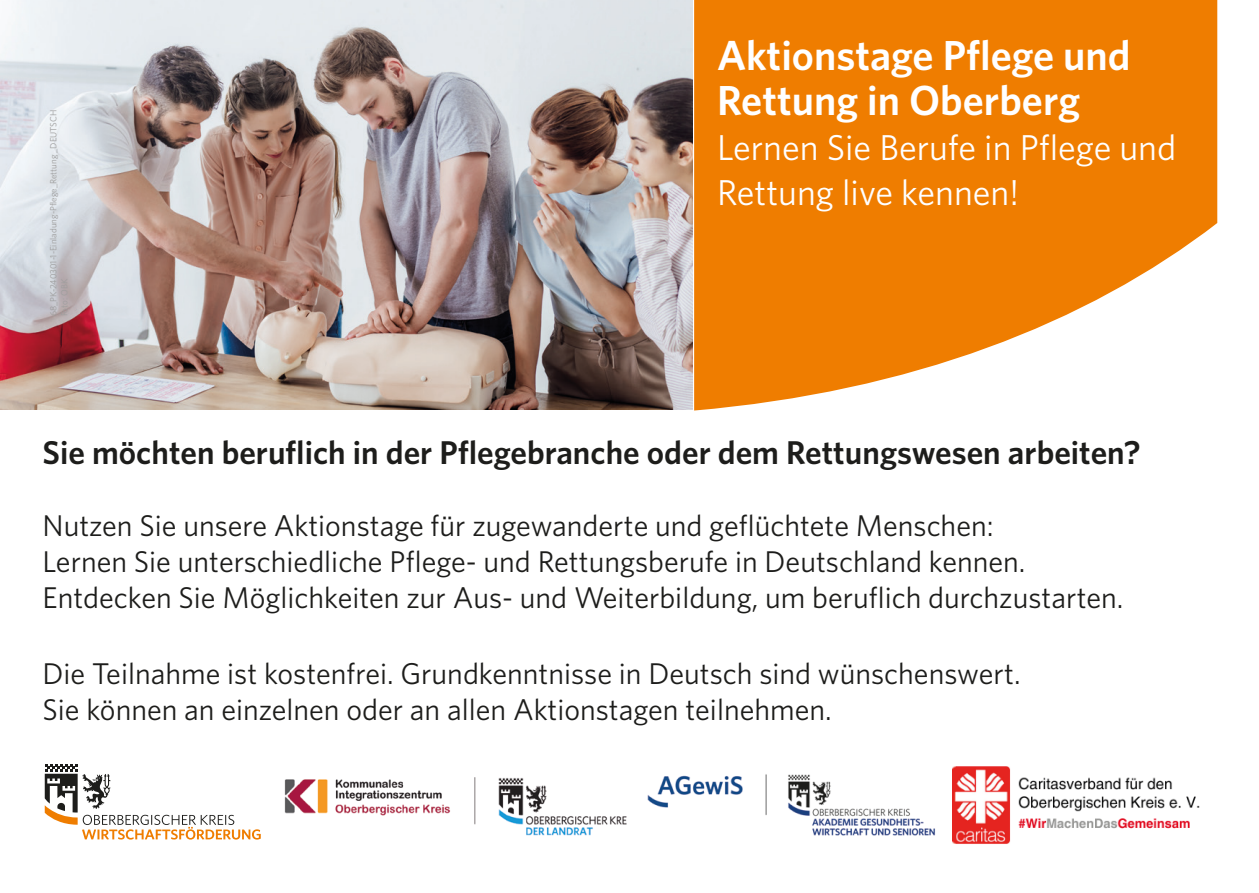
<style>
.page{position:relative;width:1259px;height:893px;background:#fff}
.page>*{position:absolute;margin:0;border:0;box-sizing:border-box;transform-origin:0 0}
.t1{font:600 42px/45px "Whitney";color:#fff}
.t2{font:36px/45px "Whitney";color:#fff}
.t3{font:600 33px "Whitney";color:#1d1d1b}
.t4{font:30px/36px "Whitney";color:#1d1d1b}
.t5{font:9px "Whitney";color:#9d9d9d}
</style>
<div class="page">
<svg style="left:694px;top:0;width:523px;height:411px;fill:#ef7d00"></svg>
<img style="left:284px;top:777px;width:343px;height:59px">
<svg style="left:45px;top:764px;width:216px;height:76px"></svg>
<img style="left:0;top:0;width:692px;height:409px">
<img style="left:647px;top:774px;width:288px;height:62px">
<img style="left:952px;top:766px;width:248px;height:78px">
<p class="t5" style="left:47px;top:316px;width:208px;rotate:-90deg">68_PK-240301-1-Einladung-Pflege_Rettung _DEUTSCH</p>
<h1 class="t1" style="left:717px;top:32px;width:415px">Aktionstage Pflege und<br>Rettung in Oberberg</h1>
<p class="t2" style="left:717px;top:124px;width:461px">Lernen Sie Berufe in Pflege und<br>Rettung live kennen!</p>
<p class="t3" style="left:43px;top:431px;width:1099px">Sie möchten beruflich in der Pflegebranche oder dem Rettungswesen arbeiten?</p>
<p class="t4" style="left:43px;top:507px;width:1082px">Nutzen Sie unsere Aktionstage für zugewanderte und geflüchtete Menschen:<br>Lernen Sie unterschiedliche Pflege- und Rettungsberufe in Deutschland kennen.<br>Entdecken Sie Möglichkeiten zur Aus- und Weiterbildung, um beruflich durchzustarten.</p>
<p class="t4" style="left:43px;top:655px;width:979px">Die Teilnahme ist kostenfrei. Grundkenntnisse in Deutsch sind wünschenswert.<br>Sie können an einzelnen oder an allen Aktionstagen teilnehmen.</p>
</div>
